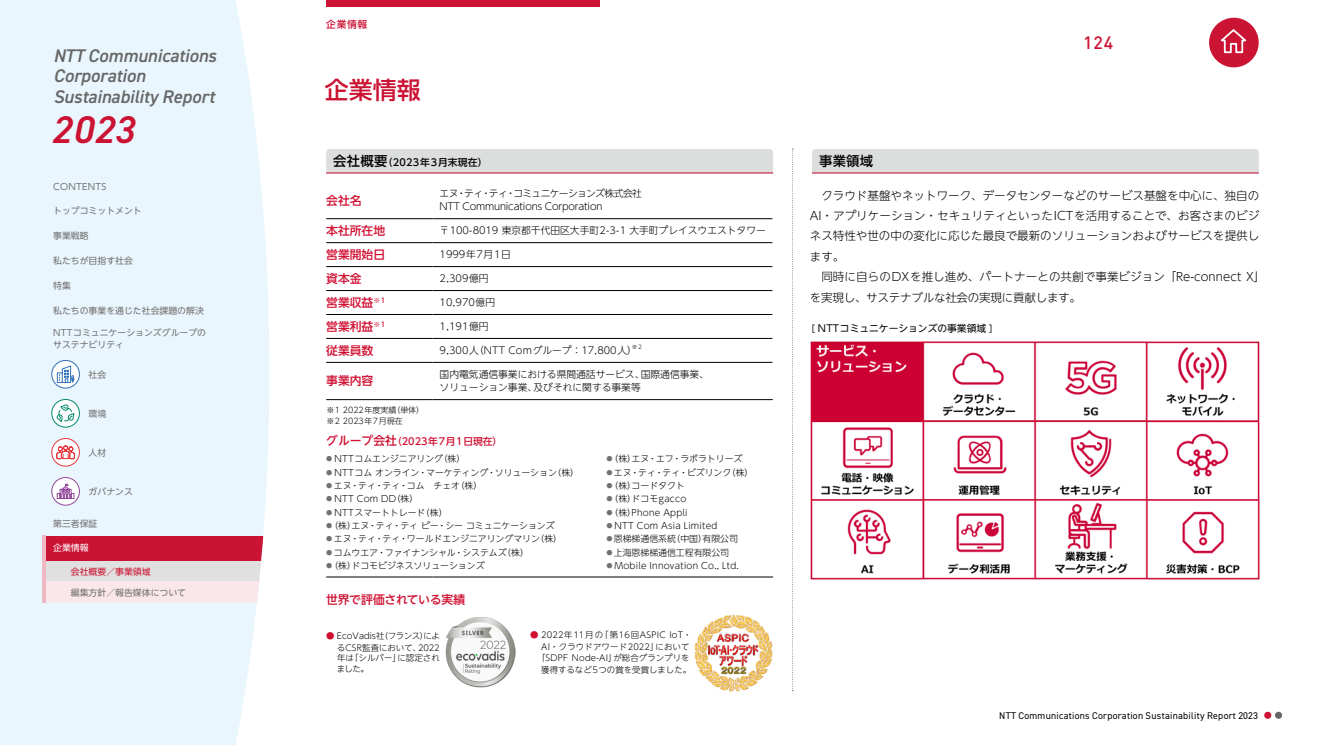
<style>
.page{position:relative;width:1319px;height:745px;background:#fff}
.page>*{position:absolute;margin:0;border:0;box-sizing:border-box;transform-origin:0 0}
.t1{font:italic 600 38.62px "DIN2014";color:#cb1333}
.t2{font:500 23.88px "UD Shin Go NT Pro";color:#cb1333}
.t3{font:italic 600 18.38px/20.8px "DIN2014";color:#666}
.t4{font:500 17.75px "DIN";color:#cb1333}
.t5{font:500 13.25px "UD Shin Go NT Pro";color:#000}
.t6{font:500 11.75px "UD Shin Go NT Pro";color:#d00f31}
.t7{font:500 11.75px "UD Shin Go NT Pro";letter-spacing:-.025em;color:#d00f31}
.t8{font:300 11.5px/20.4px "UD Shin Go NT Pro";color:#000;text-align:justify}
.t9{font:300 9.75px/13.2px "UD Shin Go NT Pro";color:#000}
.t10{font:9.75px "DIN2014";letter-spacing:.03em;color:#000}
.t11{font:9.75px "UD Shin Go NT Pro";color:#000}
.t12{font:500 9.75px "UD Shin Go NT Pro";letter-spacing:.035em;color:#d00f31}
.t13{font:500 9.75px "UD Shin Go NT Pro";letter-spacing:.025em;color:#000}
.t14{font:300 9.75px "UD Shin Go NT Pro";letter-spacing:.07em;color:#000}
.t15{font:500 9.75px "UD Shin Go NT Pro";color:#cb1333}
.t16{font:300 8.88px/13.2px "UD Shin Go NT Pro";color:#000}
.t17{font:8.88px/12.4px "UD Shin Go NT Pro";color:#727171}
.t18{font:8.88px "UD Shin Go NT Pro";color:#cb1333}
.t19{font:8.88px "UD Shin Go NT Pro";letter-spacing:.03em;color:#727171}
.t20{font:8.88px "UD Shin Go NT Pro";color:#fff}
.t21{font:300 8.38px/11.5px "UD Shin Go NT Pro";letter-spacing:.005em;color:#000;text-align:right}
.t22{font:300 8px/10.6px "UD Shin Go NT Pro";color:#000}
.t23{font:300 5.62px "UD Shin Go NT Pro";color:#000}
.s1{font-size:13.25px}
.s2{font-size:11.75px}
.s3{font-weight:400;color:#727171}
.s4{color:#d00f31}
.s5{font-size:8.88px}
</style>
<div class="page">
<div style="left:0;top:0;width:269px;height:744px;background:#eaf6fd"></div>
<hr style="left:326px;top:218px;width:106px;height:1px;background:#000">
<hr style="left:432px;top:218px;width:340px;height:1px;background:#000">
<hr style="left:326px;top:242px;width:106px;height:1px;background:#000">
<hr style="left:432px;top:242px;width:340px;height:1px;background:#000">
<hr style="left:326px;top:266px;width:106px;height:1px;background:#000">
<hr style="left:432px;top:266px;width:340px;height:1px;background:#000">
<hr style="left:326px;top:290px;width:106px;height:1px;background:#000">
<hr style="left:432px;top:290px;width:340px;height:1px;background:#000">
<hr style="left:326px;top:314px;width:106px;height:1px;background:#000">
<hr style="left:432px;top:314px;width:340px;height:1px;background:#000">
<hr style="left:326px;top:338px;width:106px;height:1px;background:#000">
<hr style="left:432px;top:338px;width:340px;height:1px;background:#000">
<hr style="left:326px;top:362px;width:106px;height:1px;background:#000">
<hr style="left:432px;top:362px;width:340px;height:1px;background:#000">
<hr style="left:326px;top:399px;width:106px;height:1px;background:#000">
<hr style="left:432px;top:399px;width:340px;height:1px;background:#000">
<hr style="left:326px;top:576px;width:106px;height:1px;background:#000">
<hr style="left:432px;top:576px;width:341px;height:1px;background:#000">
<img style="left:445px;top:617px;width:70px;height:70px">
<img style="left:691px;top:610px;width:84px;height:83px;border-radius:42px">
<img style="left:810px;top:341px;width:450px;height:239px">
<div style="left:326px;top:149px;width:447px;height:25px;background:#dcdddd"></div>
<hr style="left:326px;top:172px;width:447px;height:1px;background:#cb1333">
<div style="left:812px;top:149px;width:446px;height:25px;background:#dcdddd"></div>
<hr style="left:811px;top:172px;width:447px;height:1px;background:#cb1333">
<div style="left:1208px;top:18px;width:50px;height:49px;background:#cb1333;border-radius:50%"></div>
<svg style="left:1221px;top:29px;width:26px;height:25px"></svg>
<svg style="left:1263px;top:711px;width:7px;height:7px"></svg>
<svg style="left:1274px;top:711px;width:7px;height:7px"></svg>
<svg style="left:792px;top:148px;width:1px;height:541px"></svg>
<div style="left:326px;top:0;width:273px;height:7px;background:#cb1333"></div>
<div style="left:46px;top:560px;width:223px;height:21px;background:#e0e0e0"></div>
<div style="left:46px;top:581px;width:223px;height:21px;background:#fae7ea"></div>
<hr style="left:43px;top:535px;width:3px;height:67px;background:#efb8c2">
<div style="left:46px;top:535px;width:223px;height:25px;background:#cb1333"></div>
<div style="left:52px;top:477px;width:27px;height:28px;background:#fff;border-radius:50%"></div>
<div style="left:51px;top:477px;width:29px;height:28px;border:1px solid #924898;border-radius:50%"></div>
<svg style="left:56px;top:483px;width:19px;height:16px"></svg>
<svg style="left:52px;top:438px;width:27px;height:28px"></svg>
<div style="left:51px;top:438px;width:29px;height:28px;border:1px solid #e8383d;border-radius:50%"></div>
<svg style="left:56px;top:445px;width:19px;height:14px"></svg>
<svg style="left:52px;top:399px;width:27px;height:28px"></svg>
<div style="left:51px;top:399px;width:29px;height:28px;border:1px solid #008a6c;border-radius:50%"></div>
<svg style="left:57px;top:403px;width:18px;height:20px"></svg>
<svg style="left:52px;top:360px;width:27px;height:28px"></svg>
<div style="left:51px;top:360px;width:29px;height:28px;border:1px solid #3071b9;border-radius:50%"></div>
<svg style="left:57px;top:364px;width:18px;height:19px"></svg>
<h3 class="t3" style="left:53px;top:44px;width:165px">NTT Communications<br>Corporation<br>Sustainability Report</h3>
<h1 class="t1" style="left:51px;top:104px;width:84px">2023</h1>
<p class="t19" style="left:53px;top:179px;width:55px">CONTENTS</p>
<p class="t17" style="left:53px;top:204px;width:90px">トップコミットメント</p>
<p class="t17" style="left:53px;top:229px;width:37px">事業戦略</p>
<p class="t17" style="left:53px;top:254px;width:81px">私たちが目指す社会</p>
<p class="t17" style="left:53px;top:279px;width:19px">特集</p>
<p class="t17" style="left:53px;top:304px;width:152px">私たちの事業を通じた社会課題の解決</p>
<p class="t17" style="left:53px;top:326px;width:154px">NTTコミュニケーションズグループのサステナビリティ</p>
<p class="t17" style="left:89px;top:367px;width:19px">社会</p>
<p class="t17" style="left:89px;top:406px;width:19px">環境</p>
<p class="t17" style="left:89px;top:445px;width:19px">人材</p>
<p class="t17" style="left:89px;top:484px;width:46px">ガバナンス</p>
<p class="t17" style="left:53px;top:516px;width:46px">第三者保証</p>
<p class="t20" style="left:53px;top:540px;width:37px">企業情報</p>
<p class="t18" style="left:71px;top:563px;width:81px">会社概要／事業領域</p>
<p class="t17" style="left:71px;top:585px;width:117px">編集方針／報告媒体について</p>
<p class="t15" style="left:326px;top:16px;width:43px">企業情報</p>
<h2 class="t2" style="left:325px;top:70px;width:97px">企業情報</h2>
<p class="t13" style="left:333px;top:154px;width:156px"><span class="s1">会社概要</span>（2023年3月末現在）</p>
<h3 class="t5" style="left:819px;top:150px;width:56px">事業領域</h3>
<h3 class="t4" style="left:1083px;top:31px;width:32px">124</h3>
<h3 class="t6" style="left:326px;top:190px;width:37px">会社名</h3>
<p class="t9" style="left:439px;top:186px;width:204px">エヌ・ティ・ティ・コミュニケーションズ株式会社<br>NTT Communications Corporation</p>
<h3 class="t6" style="left:326px;top:221px;width:60px">本社所在地</h3>
<p class="t9" style="left:439px;top:223px;width:327px">〒100-8019 東京都千代田区大手町2-3-1 大手町プレイスウエストタワー</p>
<h3 class="t6" style="left:326px;top:245px;width:60px">営業開始日</h3>
<p class="t14" style="left:439px;top:246px;width:73px">1999年7月1日</p>
<h3 class="t6" style="left:326px;top:269px;width:37px">資本金</h3>
<p class="t9" style="left:439px;top:271px;width:50px">2,309億円</p>
<h3 class="t6" style="left:326px;top:293px;width:61px">営業収益<sup>※1</sup></h3>
<p class="t9" style="left:439px;top:295px;width:57px">10,970億円</p>
<h3 class="t6" style="left:326px;top:317px;width:61px">営業利益<sup>※1</sup></h3>
<p class="t9" style="left:439px;top:319px;width:50px">1,191億円</p>
<h3 class="t6" style="left:326px;top:340px;width:49px">従業員数</h3>
<p class="t9" style="left:439px;top:343px;width:199px">9,300人（NTT Comグループ：17,800人）</p>
<p class="t23" style="left:632px;top:342px;width:11px">※2</p>
<h3 class="t6" style="left:326px;top:371px;width:49px">事業内容</h3>
<p class="t9" style="left:439px;top:367px;width:271px">国内電気通信事業における県間通話サービス、国際通信事業、ソリューション事業、及びそれに関する事業等</p>
<p class="t22" style="left:326px;top:404px;width:99px">※1 2022年度実績（単体）※2 2023年7月現在</p>
<p class="t12" style="left:326px;top:433px;width:178px"><span class="s2">グループ会社</span>（2023年7月1日現在）</p>
<p class="t16" style="left:325px;top:452px;width:255px"><span class="s3">◦</span>NTTコムエンジニアリング（株）<br><span class="s3">◦</span>NTTコム オンライン・マーケティング・ソリューション（株）<span class="s3">◦</span>エヌ・ティ・ティ・コム　チェオ（株）<br><span class="s3">◦</span>NTT Com DD（株）<br><span class="s3">◦</span>NTTスマートトレード（株）<br><span class="s3">◦</span>（株）エヌ・ティ・ティ ピー・シー コミュニケーションズ<br><span class="s3">◦</span>エヌ・ティ・ティ・ワールドエンジニアリングマリン（株）<br><span class="s3">◦</span>コムウエア・ファイナンシャル・システムズ（株）<br><span class="s3">◦</span>（株）ドコモビジネスソリューションズ</p>
<h3 class="t7" style="left:326px;top:589px;width:141px">世界で評価されている実績</h3>
<p class="t16" style="left:605px;top:452px;width:150px"><span class="s3">◦</span>（株）エヌ・エフ・ラボラトリーズ<span class="s3">◦</span>エヌ・ティ・ティ・ビズリンク（株）<span class="s3">◦</span>（株）コードタクト<br><span class="s3">◦</span>（株）ドコモgacco<br><span class="s3">◦</span>（株）Phone Appli<br><span class="s3">◦</span>NTT Com Asia Limited<br><span class="s3">◦</span>恩梯梯通信系統（中国）有限公司<br><span class="s3">◦</span>上海恩梯梯通信工程有限公司<span class="s3">◦</span>Mobile Innovation Co., Ltd.</p>
<p class="t21" style="left:326px;top:629px;width:115px"><span class="s4">●</span> EcoVadis社（フランス）によるCSR監査において、2022</p>
<p class="t21" style="left:337px;top:652px;width:104px;line-height:10.6px;text-align:left">年は「シルバー」に認定されました。</p>
<p class="t21" style="left:530px;top:628px;width:163px"><span class="s4">●</span> 2022年11月の「第16回ASPIC IoT・<br>AI・クラウドアワード2022」において「SDPF Node-AI」が総合グランプリを獲得するなど5つの賞を受賞しました。</p>
<p class="t8" style="left:809px;top:184px;width:451px;text-indent:12px">クラウド基盤やネットワーク、データセンターなどのサービス基盤を中心に、独自のAI・アプリケーション・セキュリティといったICTを活用することで、お客さまのビジネス特性や世の中の変化に応じた最良で最新のソリューションおよびサービスを提供します。</p>
<p class="t8" style="left:809px;top:266px;width:456px;text-indent:12px">同時に自らのDXを推し進め、パートナーとの共創で事業ビジョン「Re-connect X」を実現し、サステナブルな社会の実現に貢献します。</p>
<p class="t11" style="left:806px;top:320px;width:193px"><span class="s5">［</span> NTTコミュニケーションズの事業領域 <span class="s5">］</span></p>
<p class="t10" style="left:999px;top:708px;width:260px">NTT Communications Corporation Sustainability Report 2023</p>
</div>
